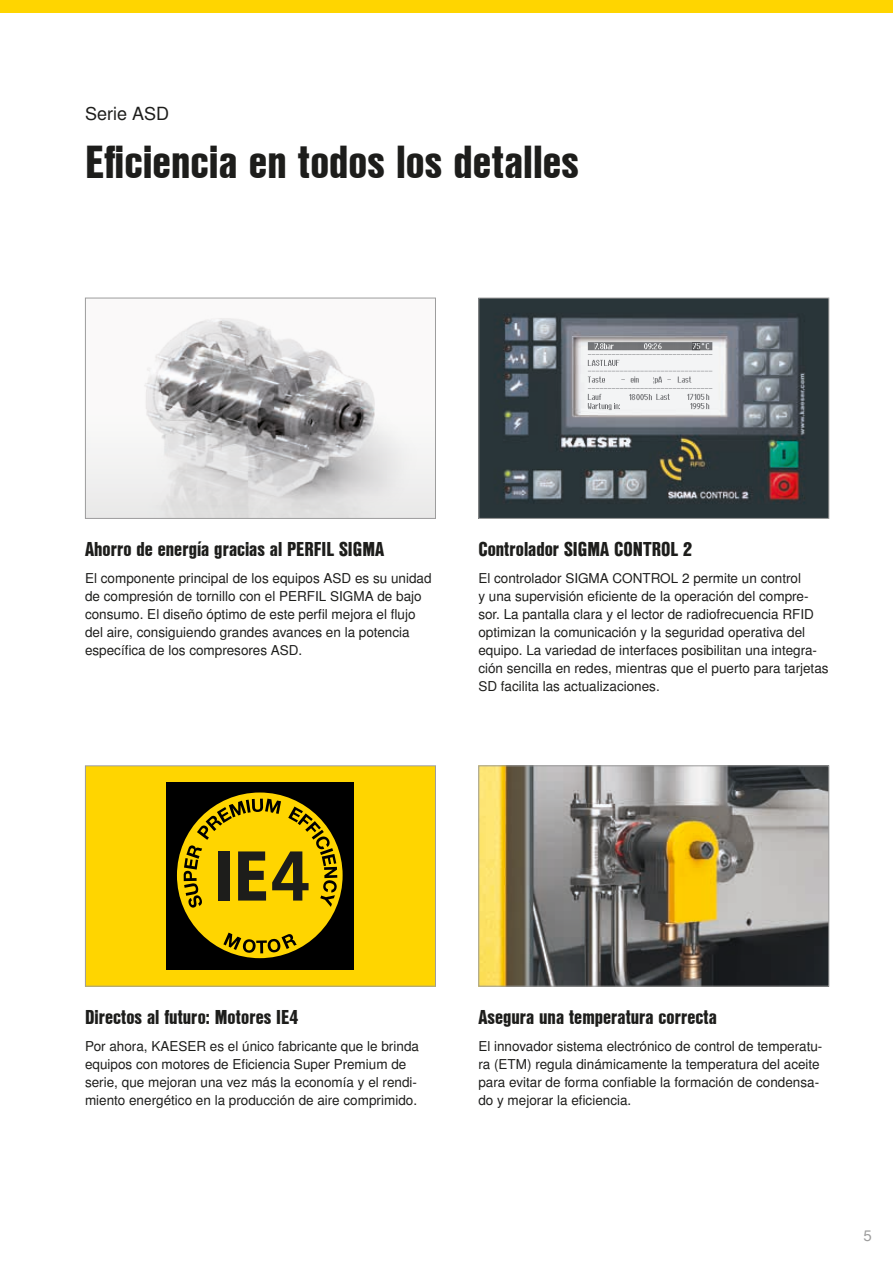
<style>
.page{position:relative;width:893px;height:1263px;background:#fff}
.page>*{position:absolute;margin:0;border:0;box-sizing:border-box;transform-origin:0 0}
.t1{font:45px "Nimbus San L Bla Con";color:#1d1d1b}
.t2{font:19.5px "Nimbus San L Bla Con";color:#1d1d1b}
.t3{font:18px "Nimbus San L";color:#1d1d1b}
.t4{font:15px "Nimbus San L";color:#9d9d9d}
.t5{font:13.5px/18px "Nimbus San L";color:#1d1d1b}
</style>
<div class="page">
<img style="left:480px;top:300px;width:347px;height:217px">
<div style="left:478px;top:298px;width:351px;height:221px;border:1px solid #9d9d9d"></div>
<div style="left:0;top:0;width:893px;height:13px;background:#ffd500"></div>
<img style="left:87px;top:318px;width:347px;height:199px">
<div style="left:85px;top:298px;width:351px;height:221px;border:1px solid #9d9d9d"></div>
<img style="left:480px;top:767px;width:347px;height:217px">
<div style="left:478px;top:765px;width:351px;height:221px;border:1px solid #9d9d9d"></div>
<div style="left:85px;top:766px;width:350px;height:220px;background:#ffd500"></div>
<div style="left:167px;top:782px;width:187px;height:188px;background:#000"></div>
<div style="left:177px;top:792px;width:166px;height:166px;background:#ffd500;border-radius:50%"></div>
<svg style="left:223px;top:932px;width:74px;height:21px"></svg>
<svg style="left:184px;top:799px;width:153px;height:109px"></svg>
<div style="left:85px;top:765px;width:351px;height:221px;border:1px solid #9d9d9d"></div>
<svg style="left:588px;top:342px;width:125px;height:69px"></svg>
<h3 class="t3" style="left:85px;top:103px;width:86px">Serie ASD</h3>
<h1 class="t1" style="left:85px;top:128px;width:495px">Eficiencia en todos los detalles</h1>
<h2 class="t2" style="left:85px;top:535px;width:301px">Ahorro de energía gracias al PERFIL SIGMA</h2>
<p class="t5" style="left:85px;top:570px;width:348px">El componente principal de los equipos ASD es su unidad de compresión de tornillo con el PERFIL SIGMA de bajo consumo. El diseño óptimo de este perfil mejora el flujo del aire, consiguiendo grandes avances en la potencia específica de los compresores ASD.</p>
<h2 class="t2" style="left:478px;top:535px;width:215px">Controlador SIGMA CONTROL 2</h2>
<p class="t5" style="left:478px;top:570px;width:352px">El controlador SIGMA CONTROL 2 permite un control<br>y una supervisión eficiente de la operación del compre&shy;sor. La pantalla clara y el lector de radiofrecuencia RFID optimizan la comunicación y la seguridad operativa del equipo. La variedad de interfaces posibilitan una integra&shy;ción sencilla en redes, mientras que el puerto para tarjetas SD facilita las actualizaciones.</p>
<h2 class="t2" style="left:85px;top:1003px;width:215px">Directos al futuro: Motores IE4</h2>
<p class="t5" style="left:85px;top:1038px;width:335px">Por ahora, KAESER es el único fabricante que le brinda equipos con motores de Eficiencia Super Premium de serie, que mejoran una vez más la economía y el rendi&shy;miento energético en la producción de aire comprimido.</p>
<h2 class="t2" style="left:478px;top:1003px;width:240px">Asegura una temperatura correcta</h2>
<p class="t5" style="left:478px;top:1038px;width:346px">El innovador sistema electrónico de control de temperatu&shy;ra (ETM) regula dinámicamente la temperatura del aceite para evitar de forma confiable la formación de condensa&shy;do y mejorar la eficiencia.</p>
<p class="t4" style="left:863px;top:1226px;width:10px">5</p>
</div>
